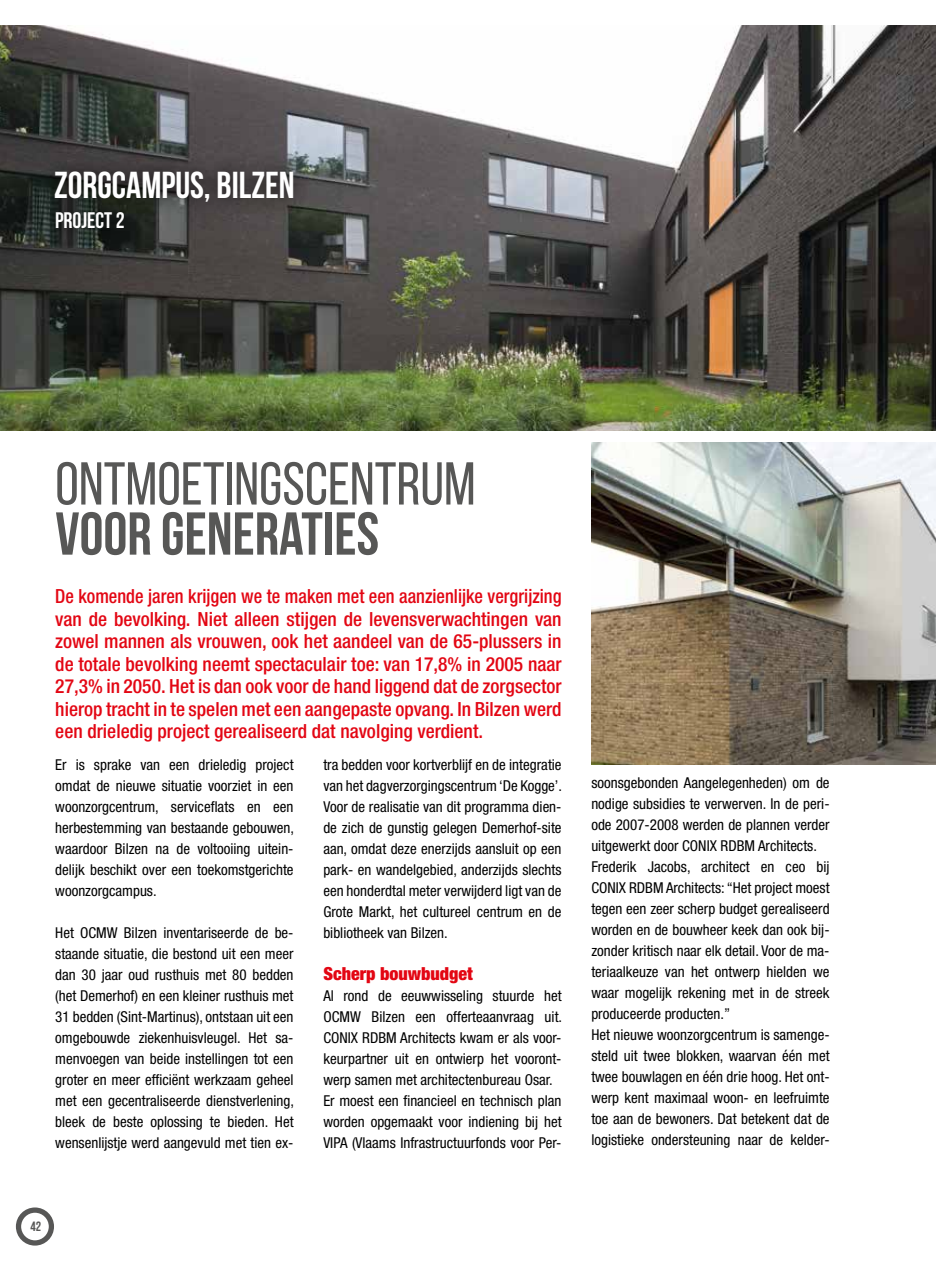
<style>
.page{position:relative;width:936px;height:1263px;background:#fff}
.page>*{position:absolute;margin:0;border:0;box-sizing:border-box;transform-origin:0 0}
.t1{font:60.3px "Bebas Neue";color:#575756}
.t2{font:700 60.3px "Bebas Neue";color:#575756}
.t3{font:700 37.5px "Bebas Neue";color:#fff}
.t4{font:700 22.5px "Bebas Neue";color:#fff}
.t5{font:500 condensed 19.5px/22.5px "Helvetica Neue LT Std";color:#e30613;text-align:justify;scale:.94 1}
.t6{font:900 condensed 18px "Helvetica Neue LT Std";color:#e30613}
.t7{font:condensed 15px/21px "Helvetica Neue LT Std";color:#000;text-align:justify}
.t8{font:700 13.5px "Bebas Neue";color:#575756}
</style>
<div class="page">
<img style="left:0;top:26px;width:934px;height:405px">
<img style="left:591px;top:443px;width:343px;height:321px">
<div style="left:37px;top:194px;width:105px;height:53px;background:#000;opacity:.75"></div>
<div style="left:37px;top:154px;width:275px;height:64px;background:#000;opacity:.75"></div>
<svg style="left:19px;top:1210px;width:32px;height:33px"></svg>
<div style="left:16px;top:1207px;width:38px;height:38px;border:5px solid #575756;border-radius:50%"></div>
<h2 class="t3" style="left:54px;top:165px;width:242px">ZORGCAMPUS, BILZEN</h2>
<h3 class="t4" style="left:55px;top:208px;width:71px">PROJECT 2</h3>
<h1 class="t1" style="left:55px;top:451px;width:422px">ONTMOETINGSCENTRUM</h1>
<h1 class="t2" style="left:55px;top:501px;width:325px">VOOR GENERATIES</h1>
<p class="t5" style="left:55px;top:585px;width:540px">De komende jaren krijgen we te maken met een aanzienlijke vergrijzing van de bevolking. Niet alleen stijgen de levensverwachtingen van zowel mannen als vrouwen, ook het aandeel van de 65-plussers in de totale bevolking neemt spectaculair toe: van 17,8% in 2005 naar 27,3% in 2050. Het is dan ook voor de hand liggend dat de zorgsector hierop tracht in te spelen met een aangepaste opvang. In Bilzen werd een drieledig project gerealiseerd dat navolging verdient.</p>
<p class="t7" style="left:55px;top:754px;width:240px">Er is sprake van een drieledig project omdat de nieuwe situatie voorziet in een woonzorgcentrum, serviceflats en een herbestemming van bestaande gebouwen, waardoor Bilzen na de voltooiing uitein&shy;delijk beschikt over een toekomstgerichte woonzorgcampus.</p>
<p class="t7" style="left:55px;top:922px;width:240px">Het OCMW Bilzen inventariseerde de be&shy;staande situatie, die bestond uit een meer dan 30 jaar oud rusthuis met 80 bedden (het Demerhof) en een kleiner rusthuis met 31 bedden (Sint-Martinus), ontstaan uit een omgebouwde ziekenhuisvleugel. Het sa&shy;menvoegen van beide instellingen tot een groter en meer efficiënt werkzaam geheel met een gecentraliseerde dienstverlening, bleek de beste oplossing te bieden. Het wensenlijstje werd aangevuld met tien ex-</p>
<p class="t7" style="left:323px;top:754px;width:240px">tra bedden voor kortverblijf en de integratie van het dagverzorgingscentrum ‘De Kogge’.<br>Voor de realisatie van dit programma dien&shy;de zich de gunstig gelegen Demerhof-site aan, omdat deze enerzijds aansluit op een park- en wandelgebied, anderzijds slechts een honderdtal meter verwijderd ligt van de Grote Markt, het cultureel centrum en de bibliotheek van Bilzen.</p>
<p class="t6" style="left:323px;top:962px;width:151px">Scherp bouwbudget</p>
<p class="t7" style="left:323px;top:985px;width:240px;text-align:left">Al rond de eeuwwisseling stuurde het OCMW Bilzen een offerteaanvraag uit.<br>CONIX RDBM Architects kwam er als voor&shy;keurpartner uit en ontwierp het vooront&shy;werp samen met architectenbureau Osar.<br>Er moest een financieel en technisch plan worden opgemaakt voor indiening bij het VIPA (Vlaams Infrastructuurfonds voor Per-</p>
<p class="t8" style="left:30px;top:1219px;width:12px">42</p>
<p class="t7" style="left:591px;top:772px;width:240px;text-align:left">soonsgebonden Aangelegenheden) om de nodige subsidies te verwerven. In de peri&shy;ode 2007-2008 werden de plannen verder uitgewerkt door CONIX RDBM Architects.<br>Frederik Jacobs, architect en ceo bij CONIX RDBM Architects: “Het project moest tegen een zeer scherp budget gerealiseerd worden en de bouwheer keek dan ook bij&shy;zonder kritisch naar elk detail. Voor de ma&shy;teriaalkeuze van het ontwerp hielden we waar mogelijk rekening met in de streek produceerde producten.”<br>Het nieuwe woonzorgcentrum is samenge&shy;steld uit twee blokken, waarvan één met twee bouwlagen en één drie hoog. Het ont&shy;werp kent maximaal woon- en leefruimte toe aan de bewoners. Dat betekent dat de logistieke ondersteuning naar de kelder-</p>
</div>
